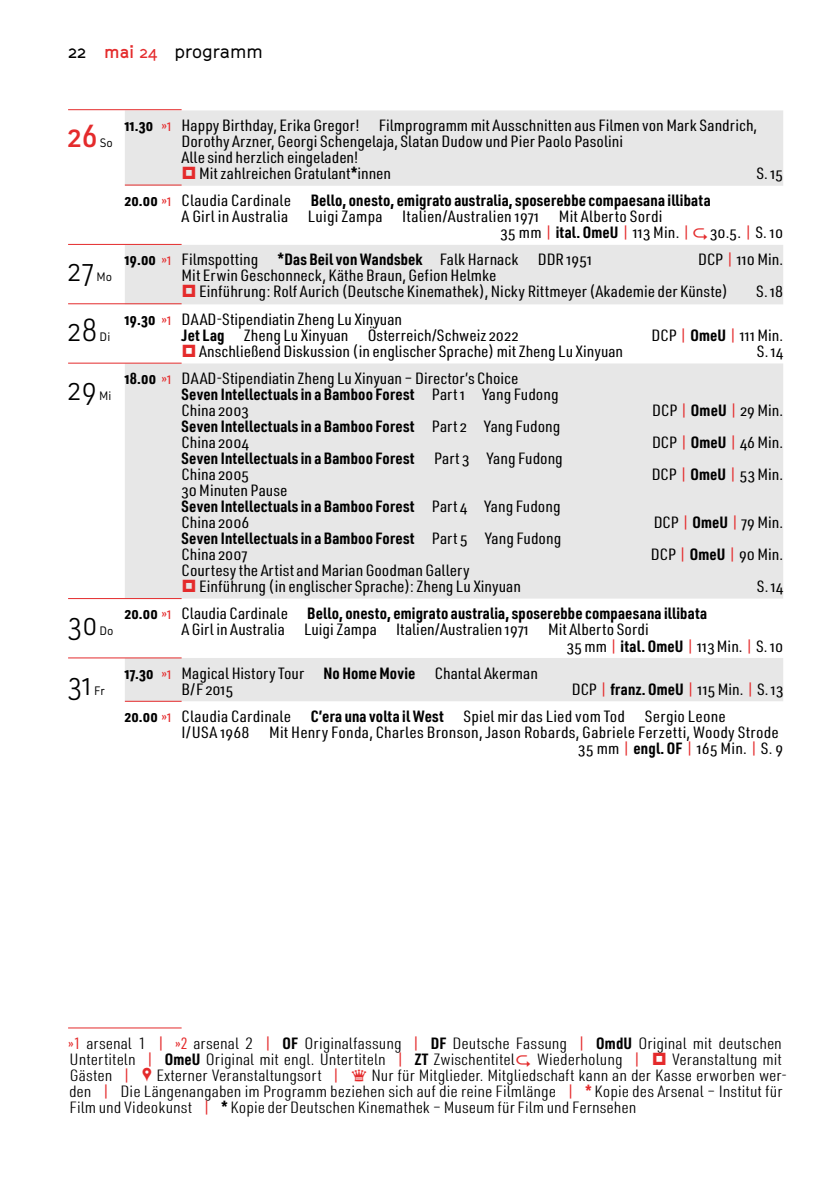
<style>
.page{position:relative;width:840px;height:1191px;background:#fff}
.page>*{position:absolute;margin:0;border:0;box-sizing:border-box;transform-origin:0 0}
.Kalendarium_1{font:300 32px "URWDIN";letter-spacing:.01em;color:#000;scale:.93 1}
.Kalendarium_1_So{font:500 32px "URWDIN";color:#e42b2c;scale:.93 1}
.t1{font:18px "GT Cinetype";color:#000}
.Kalendarium_1-2{font:16px/16px "URWDIN Cond";color:#000;scale:1.2 1}
.Kalendarium_Legende{font:300 16px/16px "URWDIN Cond";color:#000;scale:1.25 1}
.Kalendarium_2{font:16px "URWDIN Cond";letter-spacing:.01em;color:#000;scale:1.2 1}
.Kalendarium_1-3{font:700 16px/16px "URWDIN Cond";letter-spacing:.01em;color:#000;scale:1.05 1}
.Kalendarium_1_So-2{font:16px "URWDIN Cond";color:#000;scale:1.2 1}
.Kalendarium_2-2{font:700 16px "URWDIN Cond";letter-spacing:.01em;color:#000;scale:1.05 1}
.Kalendarium_1-4{font:12px "URWDIN";color:#000;scale:.95 1}
.Kalendarium_1_So-3{font:12px "URWDIN";color:#000;scale:.95 1}
.s1{font-weight:700;font-size:17px;color:#e42b2c}
.s2{font-size:17px;color:#e42b2c}
.s3{font-weight:700}
.s4{color:#e42b2c}
.s5{font-weight:400;color:#e42b2c}
.s6{font-weight:400}
.s7{font-family:"Modern Pictograms";font-weight:400;font-size:20px;color:#e42b2c}
.s8{font-weight:700;color:#e42b2c}
</style>
<div class="page">
<div style="left:125px;top:110px;width:657px;height:76px;background:#e7e7e7"></div>
<div style="left:125px;top:245px;width:657px;height:59px;background:#e7e7e7"></div>
<div style="left:125px;top:363px;width:657px;height:235px;background:#e7e7e7"></div>
<div style="left:125px;top:658px;width:657px;height:43px;background:#e7e7e7"></div>
<hr style="left:68px;top:109px;width:113px;height:1px;background:#e42b2c">
<hr style="left:125px;top:184px;width:56px;height:1px;background:#e42b2c">
<hr style="left:68px;top:244px;width:113px;height:1px;background:#e42b2c">
<hr style="left:68px;top:303px;width:113px;height:1px;background:#e42b2c">
<hr style="left:68px;top:363px;width:113px;height:1px;background:#e42b2c">
<hr style="left:68px;top:598px;width:113px;height:1px;background:#e42b2c">
<hr style="left:68px;top:657px;width:113px;height:1px;background:#e42b2c">
<hr style="left:125px;top:701px;width:56px;height:1px;background:#e42b2c">
<hr style="left:68px;top:1027px;width:113px;height:1px;background:#e42b2c">
<p class="t1" style="left:68px;top:41px;width:196px">22 <span class="s1">mai</span> <span class="s2">24</span> programm</p>
<p class="Kalendarium_1_So" style="left:68px;top:114px;width:33px">26</p>
<p class="Kalendarium_1_So-3" style="left:100px;top:134px;width:15px">So</p>
<p class="Kalendarium_1" style="left:68px;top:249px;width:30px">27</p>
<p class="Kalendarium_1-4" style="left:96px;top:269px;width:18px">Mo</p>
<p class="Kalendarium_1" style="left:68px;top:308px;width:33px">28</p>
<p class="Kalendarium_1-4" style="left:100px;top:328px;width:13px">Di</p>
<p class="Kalendarium_1" style="left:68px;top:368px;width:33px">29</p>
<p class="Kalendarium_1-4" style="left:99px;top:388px;width:14px">Mi</p>
<p class="Kalendarium_1" style="left:68px;top:603px;width:33px">30</p>
<p class="Kalendarium_1-4" style="left:99px;top:623px;width:16px">Do</p>
<p class="Kalendarium_1" style="left:68px;top:662px;width:27px">31</p>
<p class="Kalendarium_1-4" style="left:94px;top:682px;width:13px">Fr</p>
<p class="Kalendarium_1_So-2" style="left:125px;top:114px;width:528px"><span class="s3">11.30</span> <span class="s4">»1</span> Happy Birthday, Erika Gregor! Filmprogramm mit Ausschnitten aus Filmen von Mark Sandrich,</p>
<p class="Kalendarium_1_So-2" style="left:181px;top:130px;width:369px">Dorothy Arzner, Georgi Schengelaja, Slatan Dudow und Pier Paolo Pasolini</p>
<p class="Kalendarium_1_So-2" style="left:181px;top:146px;width:149px">Alle sind herzlich eingeladen!</p>
<p class="Kalendarium_1_So-2" style="left:199px;top:162px;width:161px">Mit zahlreichen Gratulant<span class="s3">*</span>innen</p>
<p class="Kalendarium_1_So-2" style="left:756px;top:162px;width:24px">S. 15</p>
<p class="Kalendarium_2-2" style="left:125px;top:189px;width:559px">20.00 <span class="s5">»1</span> <span class="s6">Claudia Cardinale</span> Bello, onesto, emigrato australia, sposerebbe compaesana illibata</p>
<p class="Kalendarium_2" style="left:181px;top:206px;width:402px">A Girl in Australia Luigi Zampa Italien/Australien 1971 Mit Alberto Sordi</p>
<p class="Kalendarium_2" style="left:500px;top:222px;width:237px">35 mm <span class="s4">|</span> <span class="s3">ital. OmeU</span> <span class="s4">|</span> 113 Min. <span class="s4">|</span> 30.5. <span class="s4">|</span> S. 10</p>
<p class="Kalendarium_1-2" style="left:125px;top:251px;width:391px"><span class="s3">19.00</span> <span class="s4">»1</span> Filmspotting <span class="s3">*Das Beil von Wandsbek</span> Falk Harnack DDR 1951</p>
<p class="Kalendarium_1-2" style="left:697px;top:251px;width:72px">DCP <span class="s4">|</span> 110 Min.</p>
<p class="Kalendarium_1-2" style="left:199px;top:267px;width:442px;text-indent:-18px">Mit Erwin Geschonneck, Käthe Braun, Gefion Helmke<br>Einführung: Rolf Aurich (Deutsche Kinemathek), Nicky Rittmeyer (Akademie der Künste)</p>
<p class="Kalendarium_1-2" style="left:755px;top:283px;width:24px">S. 18</p>
<p class="Kalendarium_1-2" style="left:181px;top:310px;width:282px;text-indent:-57px"><span class="s3">19.30</span> <span class="s4">»1</span> DAAD-Stipendiatin Zheng Lu Xinyuan<br><span class="s3">Jet Lag</span> Zheng Lu Xinyuan Österreich/Schweiz 2022</p>
<p class="Kalendarium_1-2" style="left:651px;top:326px;width:111px">DCP <span class="s4">|</span> <span class="s3">OmeU</span> <span class="s4">|</span> 111 Min.</p>
<p class="Kalendarium_1-2" style="left:199px;top:342px;width:354px">Anschließend Diskussion (in englischer Sprache) mit Zheng Lu Xinyuan</p>
<p class="Kalendarium_1-2" style="left:756px;top:342px;width:23px">S. 14</p>
<p class="Kalendarium_1-2" style="left:181px;top:370px;width:315px;text-indent:-57px"><span class="s3">18.00</span> <span class="s4">»1</span> DAAD-Stipendiatin Zheng Lu Xinyuan – Director’s Choice<br><span class="s3">Seven Intellectuals in a Bamboo Forest</span> Part 1 Yang Fudong<br>China 2003</p>
<p class="Kalendarium_1-3" style="left:181px;top:418px;width:362px">Seven Intellectuals in a Bamboo Forest <span class="s6">Part 2 Yang Fudong<br>China 2004</span></p>
<p class="Kalendarium_1-3" style="left:181px;top:450px;width:364px">Seven Intellectuals in a Bamboo Forest <span class="s6">Part 3 Yang Fudong<br>China 2005</span></p>
<p class="Kalendarium_1-2" style="left:181px;top:482px;width:317px">30 Minuten Pause<br><span class="s3">Seven Intellectuals in a Bamboo Forest</span> Part 4 Yang Fudong<br>China 2006</p>
<p class="Kalendarium_1-3" style="left:181px;top:530px;width:363px">Seven Intellectuals in a Bamboo Forest <span class="s6">Part 5 Yang Fudong<br>China 2007</span></p>
<p class="Kalendarium_1-2" style="left:199px;top:562px;width:269px;text-indent:-18px">Courtesy the Artist and Marian Goodman Gallery<br>Einführung (in englischer Sprache): Zheng Lu Xinyuan</p>
<p class="Kalendarium_1-2" style="left:652px;top:402px;width:110px">DCP <span class="s4">|</span> <span class="s3">OmeU</span> <span class="s4">|</span> 29 Min.</p>
<p class="Kalendarium_1-2" style="left:651px;top:434px;width:111px">DCP <span class="s4">|</span> <span class="s3">OmeU</span> <span class="s4">|</span> 46 Min.</p>
<p class="Kalendarium_1-2" style="left:651px;top:466px;width:111px">DCP <span class="s4">|</span> <span class="s3">OmeU</span> <span class="s4">|</span> 53 Min.</p>
<p class="Kalendarium_1-2" style="left:653px;top:514px;width:109px">DCP <span class="s4">|</span> <span class="s3">OmeU</span> <span class="s4">|</span> 79 Min.</p>
<p class="Kalendarium_1-2" style="left:650px;top:546px;width:112px">DCP <span class="s4">|</span> <span class="s3">OmeU</span> <span class="s4">|</span> 90 Min.</p>
<p class="Kalendarium_1-2" style="left:756px;top:578px;width:23px">S. 14</p>
<p class="Kalendarium_1-3" style="left:125px;top:605px;width:556px">20.00 <span class="s5">»1</span> <span class="s6">Claudia Cardinale</span> Bello, onesto, emigrato australia, sposerebbe compaesana illibata</p>
<p class="Kalendarium_1-2" style="left:181px;top:621px;width:390px">A Girl in Australia Luigi Zampa Italien/Australien 1971 Mit Alberto Sordi</p>
<p class="Kalendarium_1-2" style="left:566px;top:637px;width:182px">35 mm <span class="s4">|</span> <span class="s3">ital. OmeU</span> <span class="s4">|</span> 113 Min. <span class="s4">|</span> S. 10</p>
<p class="Kalendarium_1-2" style="left:181px;top:664px;width:298px;text-indent:-57px"><span class="s3">17.30</span> <span class="s4">»1</span> Magical History Tour <span class="s3">No Home Movie</span> Chantal Akerman<br>B/F 2015</p>
<p class="Kalendarium_1-2" style="left:571px;top:680px;width:177px">DCP <span class="s4">|</span> <span class="s3">franz. OmeU</span> <span class="s4">|</span> 115 Min. <span class="s4">|</span> S. 13</p>
<p class="Kalendarium_2" style="left:125px;top:706px;width:502px"><span class="s3">20.00</span> <span class="s4">»1</span> Claudia Cardinale <span class="s3">C’era una volta il West</span> Spiel mir das Lied vom Tod Sergio Leone</p>
<p class="Kalendarium_2" style="left:181px;top:722px;width:499px">I/USA 1968 Mit Henry Fonda, Charles Bronson, Jason Robards, Gabriele Ferzetti, Woody Strode</p>
<p class="Kalendarium_2" style="left:578px;top:738px;width:172px">35 mm <span class="s4">|</span> <span class="s3">engl. OF</span> <span class="s4">|</span> 165 Min. <span class="s4">|</span> S. 9</p>
<p class="Kalendarium_Legende" style="left:68px;top:1034px;width:572px"><span class="s5">»1</span> arsenal 1 <span class="s5">| »2</span> arsenal 2 <span class="s5">|</span> <span class="s3">OF</span> Originalfassung <span class="s5">|</span> <span class="s3">DF</span> Deutsche Fassung <span class="s5">|</span> <span class="s3">OmdU</span> Original mit deutschen<br>Untertiteln <span class="s5">|</span> <span class="s3">OmeU</span> Original mit engl. Untertiteln <span class="s5">|</span> <span class="s3">ZT</span> Zwischentitel</p>
<p class="Kalendarium_Legende" style="left:536px;top:1050px;width:85px">Wiederholung <span class="s5">|</span></p>
<p class="Kalendarium_Legende" style="left:69px;top:1050px;width:575px;text-indent:602px">Veranstaltung mit Gästen <span class="s5">|</span> <span class="s7">,</span> Externer Veranstaltungsort <span class="s5">|</span> <span class="s4">♛</span> Nur für Mitglieder. Mitgliedschaft kann an der Kasse erworben wer&shy;den <span class="s5">|</span> Die Längenangaben im Programm beziehen sich auf die reine Filmlänge <span class="s5">|</span> <span class="s8">*</span> Kopie des Arsenal – Institut für Film und Videokunst <span class="s5">|</span> <span class="s3">*</span> Kopie der Deutschen Kinemathek – Museum für Film und Fernsehen</p>
</div>
